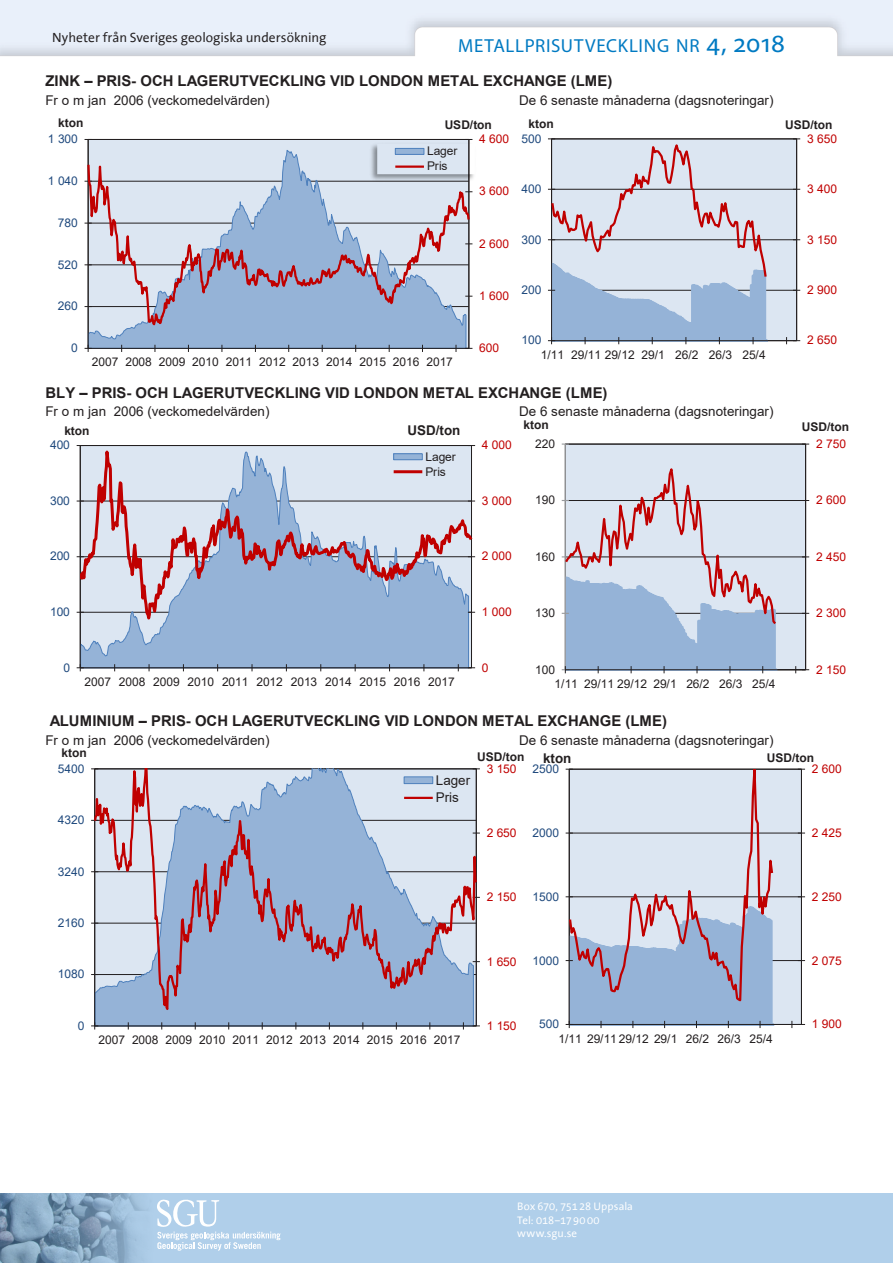
<style>
.page{position:relative;width:893px;height:1263px;background:#fff}
.page>*{position:absolute;margin:0;border:0;box-sizing:border-box;transform-origin:0 0}
.t1{font:18.9px "Myriad Pro";letter-spacing:.035em;color:#007ac2}
.t2{font:700 14.85px "Arial";color:#231f20}
.t3{font:13.5px/17.7px "Arial";letter-spacing:.005em;color:#231f20}
.t4{font:13.5px "The Sans Office";color:#231f20}
.t5{font:700 13.5px "Arial";color:#231f20}
.t6{font:12px/15px "Arial";letter-spacing:-.005em;color:#231f20}
.t7{font:12px "Arial";letter-spacing:-.005em;color:#c00000}
.t8{font:12px "Arial";letter-spacing:-.005em;color:#1f497d}
.t9{font:700 12px "Arial";letter-spacing:-.005em;color:#231f20}
.t10{font:11.1px/13.2px "The Sans Office";letter-spacing:.005em;color:#fff}
.s1{font-size:27px}
</style>
<div class="page">
<svg style="left:0;top:1193px;width:893px;height:70px;background:#a8c7e2"></svg>
<svg style="left:157px;top:1199px;width:124px;height:52px;background:#bed7ed"></svg>
<div style="left:81px;top:652px;width:388px;height:15px;background:#95b3d7"></div>
<hr style="left:471px;top:445px;width:1px;height:223px;background:#231f20">
<hr style="left:80px;top:445px;width:1px;height:223px;background:#231f20">
<hr style="left:80px;top:667px;width:391px;height:1px;background:#231f20">
<svg style="left:77px;top:664px;width:7px;height:7px"></svg>
<svg style="left:80px;top:445px;width:392px;height:207px;background:#bac0d5"></svg>
<div style="left:394px;top:454px;width:28px;height:6px;background:#95b3d7"></div>
<div style="left:393px;top:454px;width:29px;height:6px;border:1px solid #4f81bd"></div>
<hr style="left:394px;top:470px;width:28px;height:3px;background:#c00000">
<div style="left:565px;top:444px;width:241px;height:226px;background:#dce6f2"></div>
<hr style="left:565px;top:613px;width:241px;height:1px;background:#231f20">
<hr style="left:565px;top:557px;width:241px;height:1px;background:#231f20">
<hr style="left:565px;top:500px;width:241px;height:1px;background:#231f20">
<hr style="left:805px;top:444px;width:1px;height:226px;background:#231f20">
<hr style="left:565px;top:444px;width:1px;height:226px;background:#989a9d">
<svg style="left:562px;top:443px;width:7px;height:2px"></svg>
<hr style="left:565px;top:669px;width:241px;height:1px;background:#231f20">
<svg style="left:562px;top:459px;width:217px;height:214px"></svg>
<hr style="left:476px;top:769px;width:1px;height:257px;background:#231f20">
<hr style="left:94px;top:769px;width:1px;height:257px;background:#231f20">
<hr style="left:95px;top:1026px;width:381px;height:1px;background:#231f20">
<svg style="left:91px;top:1023px;width:7px;height:6px"></svg>
<svg style="left:95px;top:769px;width:382px;height:254px;background:#adb7d0"></svg>
<div style="left:404px;top:777px;width:29px;height:7px;background:#95b3d7"></div>
<div style="left:404px;top:777px;width:29px;height:7px;border:1px solid #4f81bd"></div>
<hr style="left:404px;top:797px;width:29px;height:2px;background:#c00000">
<div style="left:569px;top:769px;width:232px;height:255px;background:#dce6f2"></div>
<hr style="left:569px;top:960px;width:232px;height:1px;background:#231f20">
<hr style="left:569px;top:896px;width:232px;height:1px;background:#231f20">
<hr style="left:569px;top:833px;width:232px;height:1px;background:#231f20">
<hr style="left:801px;top:769px;width:1px;height:255px;background:#231f20">
<hr style="left:569px;top:1024px;width:232px;height:1px;background:#231f20">
<svg style="left:566px;top:905px;width:210px;height:123px"></svg>
<svg style="left:792px;top:1021px;width:13px;height:7px"></svg>
<svg style="left:569px;top:769px;width:205px;height:235px"></svg>
<svg style="left:89px;top:329px;width:377px;height:19px;background:#94b1d5"></svg>
<hr style="left:469px;top:139px;width:1px;height:209px;background:#231f20">
<hr style="left:88px;top:139px;width:1px;height:209px;background:#231f20">
<hr style="left:88px;top:348px;width:381px;height:1px;background:#231f20">
<svg style="left:85px;top:345px;width:7px;height:7px"></svg>
<svg style="left:88px;top:139px;width:382px;height:190px;background:#bbc2d6"></svg>
<img style="left:368px;top:141px;width:106px;height:42px">
<div style="left:395px;top:148px;width:29px;height:6px;background:#95b3d7"></div>
<div style="left:395px;top:148px;width:29px;height:7px;border:1px solid #4f81bd"></div>
<hr style="left:395px;top:165px;width:29px;height:3px;background:#c00000">
<div style="left:552px;top:139px;width:245px;height:202px;background:#dce6f2"></div>
<hr style="left:552px;top:290px;width:245px;height:1px;background:#231f20">
<hr style="left:552px;top:239px;width:245px;height:1px;background:#231f20">
<hr style="left:552px;top:189px;width:245px;height:1px;background:#231f20">
<hr style="left:796px;top:139px;width:1px;height:202px;background:#231f20">
<hr style="left:552px;top:340px;width:245px;height:1px;background:#231f20">
<svg style="left:548px;top:139px;width:221px;height:205px"></svg>
<p class="t4" style="left:52px;top:31px;width:276px">Nyheter från Sveriges geologiska undersökning</p>
<h1 class="t1" style="left:458px;top:34px;width:328px">METALLPRISUTVECKLING NR <span class="s1">4, 2018</span></h1>
<p class="t2" style="left:46px;top:71px;width:568px">ZINK ‒ PRIS- OCH LAGERUTVECKLING VID LONDON METAL EXCHANGE (LME)</p>
<p class="t3" style="left:45px;top:91px;width:226px">Fr o m jan 2006 (veckomedelvärden)</p>
<p class="t3" style="left:519px;top:91px;width:256px">De 6 senaste månaderna (dagsnoteringar)</p>
<p class="t9" style="left:58px;top:114px;width:27px">kton</p>
<p class="t9" style="left:445px;top:117px;width:49px">USD/ton</p>
<p class="t8" style="left:48px;top:131px;width:31px">1 300</p>
<p class="t8" style="left:48px;top:173px;width:31px">1 040</p>
<p class="t8" style="left:58px;top:214px;width:21px">780</p>
<p class="t8" style="left:58px;top:256px;width:21px">520</p>
<p class="t8" style="left:58px;top:298px;width:21px">260</p>
<p class="t8" style="left:71px;top:340px;width:8px">0</p>
<p class="t6" style="left:427px;top:143px;width:32px">Lager<br>Pris</p>
<p class="t6" style="left:92px;top:355px;width:362px">2007 2008 2009 2010 2011 2012 2013 2014 2015 2016 2017</p>
<p class="t7" style="left:479px;top:131px;width:31px">4 600</p>
<p class="t7" style="left:479px;top:183px;width:31px">3 600</p>
<p class="t7" style="left:479px;top:235px;width:31px">2 600</p>
<p class="t7" style="left:479px;top:287px;width:31px">1 600</p>
<p class="t7" style="left:479px;top:340px;width:21px">600</p>
<p class="t9" style="left:528px;top:115px;width:27px">kton</p>
<p class="t9" style="left:785px;top:116px;width:49px">USD/ton</p>
<p class="t8" style="left:521px;top:130px;width:21px">500</p>
<p class="t7" style="left:807px;top:130px;width:31px">3 650</p>
<p class="t8" style="left:521px;top:181px;width:21px">400</p>
<p class="t7" style="left:807px;top:181px;width:31px">3 400</p>
<p class="t8" style="left:521px;top:231px;width:21px">300</p>
<p class="t7" style="left:807px;top:231px;width:31px">3 150</p>
<p class="t8" style="left:521px;top:281px;width:21px">200</p>
<p class="t7" style="left:807px;top:281px;width:31px">2 900</p>
<p class="t8" style="left:521px;top:332px;width:21px">100</p>
<p class="t7" style="left:807px;top:332px;width:31px">2 650</p>
<p class="t6" style="left:541px;top:347px;width:226px">1/11 29/11 29/12 29/1 26/2 26/3 25/4</p>
<p class="t2" style="left:46px;top:382px;width:563px">BLY ‒ PRIS- OCH LAGERUTVECKLING VID LONDON METAL EXCHANGE (LME)</p>
<p class="t3" style="left:45px;top:403px;width:226px">Fr o m jan 2006 (veckomedelvärden)</p>
<p class="t3" style="left:519px;top:403px;width:256px">De 6 senaste månaderna (dagsnoteringar)</p>
<p class="t9" style="left:523px;top:417px;width:27px">kton</p>
<p class="t9" style="left:802px;top:418px;width:49px">USD/ton</p>
<p class="t9" style="left:64px;top:422px;width:27px">kton</p>
<p class="t5" style="left:407px;top:421px;width:54px">USD/ton</p>
<p class="t8" style="left:50px;top:437px;width:21px">400</p>
<p class="t7" style="left:482px;top:437px;width:31px">4 000</p>
<p class="t6" style="left:535px;top:436px;width:21px">220</p>
<p class="t7" style="left:816px;top:435px;width:31px">2 750</p>
<p class="t6" style="left:425px;top:449px;width:32px">Lager<br>Pris</p>
<p class="t8" style="left:50px;top:492px;width:21px">300</p>
<p class="t7" style="left:482px;top:492px;width:31px">3 000</p>
<p class="t6" style="left:535px;top:492px;width:21px">190</p>
<p class="t7" style="left:816px;top:492px;width:31px">2 600</p>
<p class="t8" style="left:50px;top:548px;width:21px">200</p>
<p class="t7" style="left:482px;top:548px;width:31px">2 000</p>
<p class="t6" style="left:535px;top:549px;width:21px">160</p>
<p class="t7" style="left:816px;top:548px;width:31px">2 450</p>
<p class="t8" style="left:50px;top:603px;width:21px">100</p>
<p class="t7" style="left:482px;top:603px;width:31px">1 000</p>
<p class="t6" style="left:535px;top:605px;width:21px">130</p>
<p class="t7" style="left:816px;top:605px;width:31px">2 300</p>
<p class="t8" style="left:63px;top:659px;width:8px">0</p>
<p class="t7" style="left:482px;top:659px;width:8px">0</p>
<p class="t6" style="left:535px;top:662px;width:21px">100</p>
<p class="t7" style="left:816px;top:661px;width:31px">2 150</p>
<p class="t6" style="left:84px;top:674px;width:372px">2007 2008 2009 2010 2011 2012 2013 2014 2015 2016 2017</p>
<p class="t6" style="left:555px;top:676px;width:222px">1/11 29/11 29/12 29/1 26/2 26/3 25/4</p>
<p class="t2" style="left:50px;top:711px;width:619px">ALUMINIUM ‒ PRIS- OCH LAGERUTVECKLING VID LONDON METAL EXCHANGE (LME)</p>
<p class="t3" style="left:45px;top:731px;width:226px">Fr o m jan 2006 (veckomedelvärden)</p>
<p class="t3" style="left:519px;top:731px;width:256px">De 6 senaste månaderna (dagsnoteringar)</p>
<p class="t9" style="left:62px;top:744px;width:27px">kton</p>
<p class="t9" style="left:477px;top:748px;width:49px">USD/ton</p>
<p class="t5" style="left:543px;top:749px;width:30px">kton</p>
<p class="t9" style="left:767px;top:749px;width:49px">USD/ton</p>
<p class="t8" style="left:58px;top:760px;width:28px">5400</p>
<p class="t7" style="left:487px;top:760px;width:31px">3 150</p>
<p class="t8" style="left:532px;top:760px;width:28px">2500</p>
<p class="t7" style="left:812px;top:760px;width:31px">2 600</p>
<p class="t3" style="left:436px;top:771px;width:36px">Lager<br>Pris</p>
<p class="t8" style="left:58px;top:812px;width:28px">4320</p>
<p class="t8" style="left:58px;top:863px;width:28px">3240</p>
<p class="t8" style="left:58px;top:914px;width:28px">2160</p>
<p class="t8" style="left:58px;top:966px;width:28px">1080</p>
<p class="t8" style="left:78px;top:1017px;width:8px">0</p>
<p class="t6" style="left:99px;top:1032px;width:363px">2007 2008 2009 2010 2011 2012 2013 2014 2015 2016 2017</p>
<p class="t7" style="left:487px;top:824px;width:31px">2 650</p>
<p class="t8" style="left:532px;top:824px;width:28px">2000</p>
<p class="t7" style="left:487px;top:889px;width:31px">2 150</p>
<p class="t8" style="left:532px;top:888px;width:28px">1500</p>
<p class="t7" style="left:487px;top:953px;width:31px">1 650</p>
<p class="t8" style="left:532px;top:952px;width:28px">1000</p>
<p class="t7" style="left:487px;top:1017px;width:31px">1 150</p>
<p class="t8" style="left:539px;top:1016px;width:21px">500</p>
<p class="t6" style="left:558px;top:1031px;width:216px">1/11 29/11 29/12 29/1 26/2 26/3 25/4</p>
<p class="t7" style="left:812px;top:824px;width:31px">2 425</p>
<p class="t7" style="left:812px;top:888px;width:31px">2 250</p>
<p class="t7" style="left:812px;top:952px;width:31px">2 075</p>
<p class="t7" style="left:812px;top:1016px;width:31px">1 900</p>
<p class="t10" style="left:517px;top:1200px;width:117px">Box 670, 75128 Uppsala<br>Tel: 018–179000 www.sgu.se</p>
</div>
